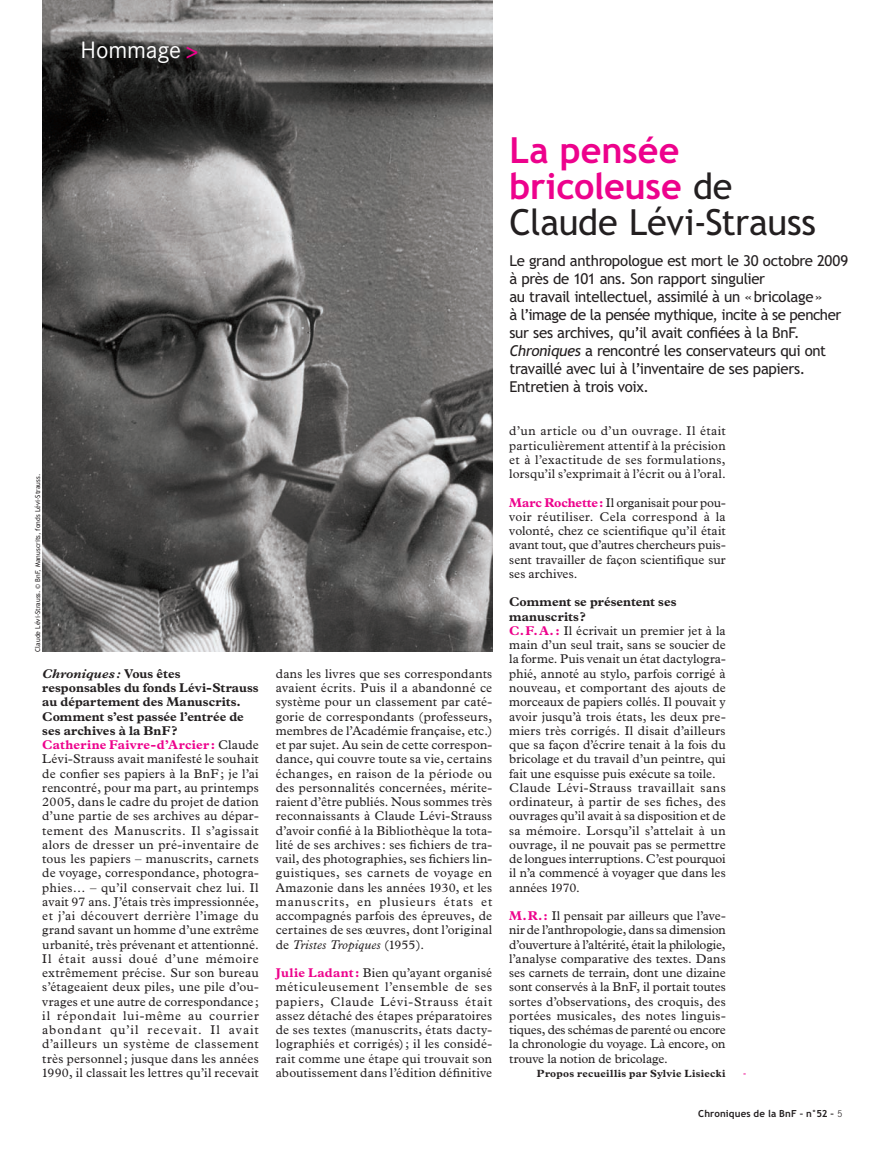
<style>
.page{position:relative;width:893px;height:1150px;background:#fff}
.page>*{position:absolute;margin:0;border:0;box-sizing:border-box;transform-origin:0 0}
.t1{font:36px/36px "Trebuchet";letter-spacing:-.01em;color:#231f20}
.t2{font:23.25px "Corporate SBQ3";letter-spacing:-.005em;color:#fff}
.t3{font:15px/18px "Trebuchet";letter-spacing:-.025em;color:#231f20}
.t4{font:12.75px/14.2px "Plantin BNF";letter-spacing:.015em;color:#231f20;text-align:justify}
.t5{font:700 10.5px "Plantin BNF";letter-spacing:.025em;color:#231f20}
.t6{font:10.5px "Trebuchet";color:#ed028c}
.t7{font:700 9.75px "Trebuchet";letter-spacing:.015em;color:#231f20}
.t8{font:6.75px "Trebuchet";letter-spacing:.005em;color:#231f20}
.s1{font-weight:700;font-size:21px;color:#ed028c}
.s2{font-weight:700;font-style:italic}
.s3{font-weight:700}
.s4{font-weight:700;color:#ed028c}
.s5{font-style:italic}
.s6{font-family:"Corporate SBQ3";font-weight:300}
</style>
<div class="page">
<img style="left:42px;top:0;width:450px;height:651px">
<h2 class="t2" style="left:81px;top:42px;width:118px">Hommage <span class="s1">&gt;</span></h2>
<p class="t8" style="left:35px;top:651px;width:179px;rotate:-90deg">Claude Lévi-Strauss. © BnF, Manuscrits, fonds Lévi-Strauss.</p>
<p class="t4" style="left:42px;top:667px;width:218px;text-align:left"><span class="s2">Chroniques :</span> <span class="s3">Vous êtes responsables du fonds Lévi-Strauss au département des Manuscrits.<br>Comment s’est passée l’entrée de ses archives à la BnF ?<br></span><span class="s4">Catherine Faivre-d’Arcier :</span> Claude Lévi-Strauss avait manifesté le souhait de confier ses papiers à la BnF ; je l’ai rencontré, pour ma part, au printemps 2005, dans le cadre du projet de dation d’une partie de ses archives au dépar&shy;tement des Manuscrits. Il s’agissait alors de dresser un pré-inventaire de tous les papiers – manuscrits, carnets de voyage, correspondance, photogra&shy;phies… – qu’il conservait chez lui. Il avait 97 ans. J’étais très impressionnée, et j’ai découvert derrière l’image du grand savant un homme d’une extrême urbanité, très prévenant et attentionné.<br>Il était aussi doué d’une mémoire extrêmement précise. Sur son bureau s’étageaient deux piles, une pile d’ou&shy;vrages et une autre de correspondance ; il répondait lui-même au courrier abondant qu’il recevait. Il avait d’ailleurs un système de classement très personnel ; jusque dans les années 1990, il classait les lettres qu’il recevait</p>
<p class="t4" style="left:276px;top:667px;width:218px">dans les livres que ses correspondants avaient écrits. Puis il a abandonné ce système pour un classement par caté&shy;gorie de correspondants (professeurs, membres de l’Académie française, etc.) et par sujet. Au sein de cette correspon&shy;dance, qui couvre toute sa vie, certains échanges, en raison de la période ou des personnalités concernées, mérite&shy;raient d’être publiés. Nous sommes très reconnaissants à Claude Lévi-Strauss d’avoir confié à la Bibliothèque la tota&shy;lité de ses archives : ses fichiers de tra&shy;vail, des photographies, ses fichiers lin&shy;guistiques, ses carnets de voyage en Amazonie dans les années 1930, et les manuscrits, en plusieurs états et accompagnés parfois des épreuves, de certaines de ses œuvres, dont l’original de <span class="s5">Tristes Tropiques</span> (1955).</p>
<p class="t4" style="left:276px;top:966px;width:218px"><span class="s4">Julie Ladant :</span> Bien qu’ayant organisé méticuleusement l’ensemble de ses papiers, Claude Lévi-Strauss était assez détaché des étapes préparatoires de ses textes (manuscrits, états dacty&shy;lographiés et corrigés) ; il les considé&shy;rait comme une étape qui trouvait son aboutissement dans l’édition définitive</p>
<h1 class="t1" style="left:509px;top:135px;width:308px"><span class="s4">La pensée bricoleuse</span> de<br>Claude Lévi-Strauss</h1>
<p class="t3" style="left:509px;top:253px;width:340px">Le grand anthropologue est mort le 30 octobre 2009 à près de 101 ans. Son rapport singulier<br>au travail intellectuel, assimilé à un « bricolage »<br>à l’image de la pensée mythique, incite à se pencher sur ses archives, qu’il avait confiées à la BnF.<br><span class="s5">Chroniques</span> a rencontré les conservateurs qui ont travaillé avec lui à l’inventaire de ses papiers.<br>Entretien à trois voix.</p>
<p class="t4" style="left:509px;top:425px;width:218px">d’un article ou d’un ouvrage. Il était particulièrement attentif à la précision et à l’exactitude de ses formulations, lorsqu’il s’exprimait à l’écrit ou à l’oral.</p>
<p class="t4" style="left:509px;top:496px;width:218px"><span class="s4">Marc Rochette :</span> Il organisait pour pou&shy;voir réutiliser. Cela correspond à la volonté, chez ce scientifique qu’il était avant tout, que d’autres chercheurs puis&shy;sent travailler de façon scientifique sur ses archives.</p>
<p class="t4" style="left:509px;top:596px;width:218px;text-align:left"><span class="s3">Comment se présentent ses manuscrits ?<br></span><span class="s4">C. F. A. :</span> Il écrivait un premier jet à la main d’un seul trait, sans se soucier de la forme. Puis venait un état dactylogra&shy;phié, annoté au stylo, parfois corrigé à nouveau, et comportant des ajouts de morceaux de papiers collés. Il pouvait y avoir jusqu’à trois états, les deux pre&shy;miers très corrigés. Il disait d’ailleurs que sa façon d’écrire tenait à la fois du bricolage et du travail d’un peintre, qui fait une esquisse puis exécute sa toile.<br>Claude Lévi-Strauss travaillait sans ordinateur, à partir de ses fiches, des ouvrages qu’il avait à sa disposition et de sa mémoire. Lorsqu’il s’attelait à un ouvrage, il ne pouvait pas se permettre de longues interruptions. C’est pourquoi il n’a commencé à voyager que dans les années 1970.</p>
<p class="t4" style="left:509px;top:909px;width:218px"><span class="s4">M. R. :</span> Il pensait par ailleurs que l’ave&shy;nir de l’anthropologie, dans sa dimension d’ouverture à l’altérité, était la philologie, l’analyse comparative des textes. Dans ses carnets de terrain, dont une dizaine sont conservés à la BnF, il portait toutes sortes d’observations, des croquis, des portées musicales, des notes linguis&shy;tiques, des schémas de parenté ou encore la chronologie du voyage. Là encore, on trouve la notion de bricolage.</p>
<p class="t5" style="left:536px;top:1069px;width:190px">Propos recueillis par Sylvie Lisiecki</p>
<p class="t6" style="left:742px;top:1069px;width:5px">-</p>
<p class="t7" style="left:698px;top:1109px;width:146px">Chroniques de la BnF – n°52 – <span class="s6">5</span></p>
</div>
